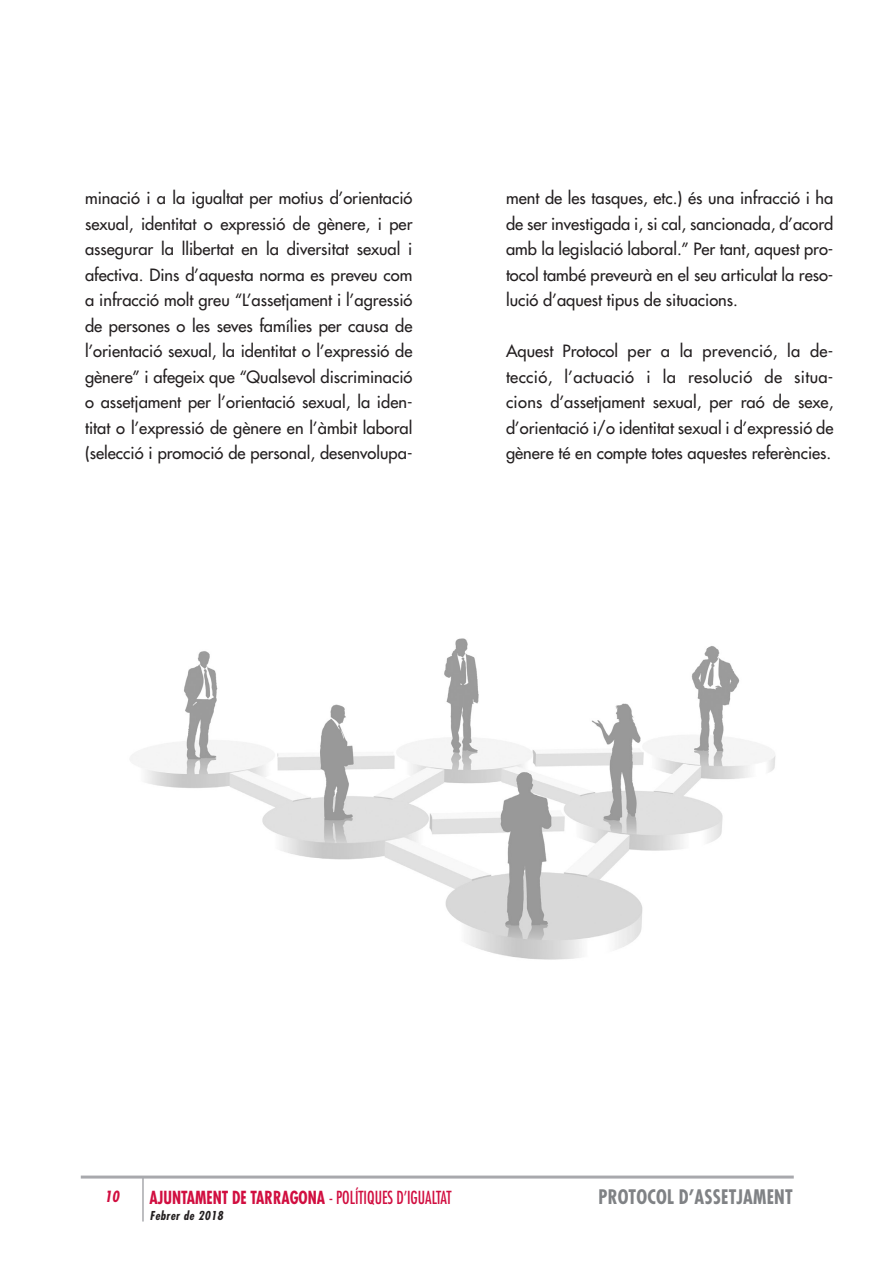
<style>
.page{position:relative;width:893px;height:1263px;background:#fff}
.page>*{position:absolute;margin:0;border:0;box-sizing:border-box;transform-origin:0 0}
.t1{font:700 condensed 19.5px "Futura";letter-spacing:.01em;color:#808285;scale:.95 1}
.t2{font:700 condensed 17.55px "Futura";color:#d10e40;scale:.9 1}
.t3{font:16.5px/25.5px "Futura";color:#231f20;text-align:justify}
.t4{font:italic 700 condensed 15px "Futura";color:#d10e40}
.t5{font:italic 700 condensed 12px "Futura";letter-spacing:.04em;color:#231f20}
.s1{font-weight:400}
</style>
<div class="page">
<hr style="left:81px;top:1175px;width:713px;height:3px;background:#a8a9ad">
<hr style="left:142px;top:1178px;width:2px;height:43px;background:#a8a9ad">
<img style="left:130px;top:638px;width:646px;height:322px">
<p class="t3" style="left:85px;top:186px;width:329px">minació i a la igualtat per motius d’orientació sexual, identitat o expressió de gènere, i per assegurar la llibertat en la diversitat sexual i afectiva. Dins d’aquesta norma es preveu com a infracció molt greu “L’assetjament i l’agressió de persones o les seves famílies per causa de l’orientació sexual, la identitat o l’expressió de gènere” i afegeix que “Qualsevol discriminació o assetjament per l’orientació sexual, la iden&shy;titat o l’expressió de gènere en l’àmbit laboral (selecció i promoció de personal, desenvolupa-</p>
<p class="t3" style="left:506px;top:186px;width:329px">ment de les tasques, etc.) és una infracció i ha de ser investigada i, si cal, sancionada, d’acord amb la legislació laboral.” Per tant, aquest pro&shy;tocol també preveurà en el seu articulat la reso&shy;lució d’aquest tipus de situacions.</p>
<p class="t3" style="left:506px;top:339px;width:329px">Aquest Protocol per a la prevenció, la de&shy;tecció, l’actuació i la resolució de situa&shy;cions d’assetjament sexual, per raó de sexe, d’orientació i/o identitat sexual i d’expressió de gènere té en compte totes aquestes referències.</p>
<p class="t4" style="left:104px;top:1187px;width:16px">10</p>
<p class="t2" style="left:150px;top:1186px;width:337px">AJUNTAMENT DE TARRAGONA <span class="s1">- POLÍTIQUES D’IGUALTAT</span></p>
<p class="t5" style="left:150px;top:1208px;width:75px">Febrer de 2018</p>
<p class="t1" style="left:598px;top:1184px;width:206px">PROTOCOL D’ASSETJAMENT</p>
</div>
